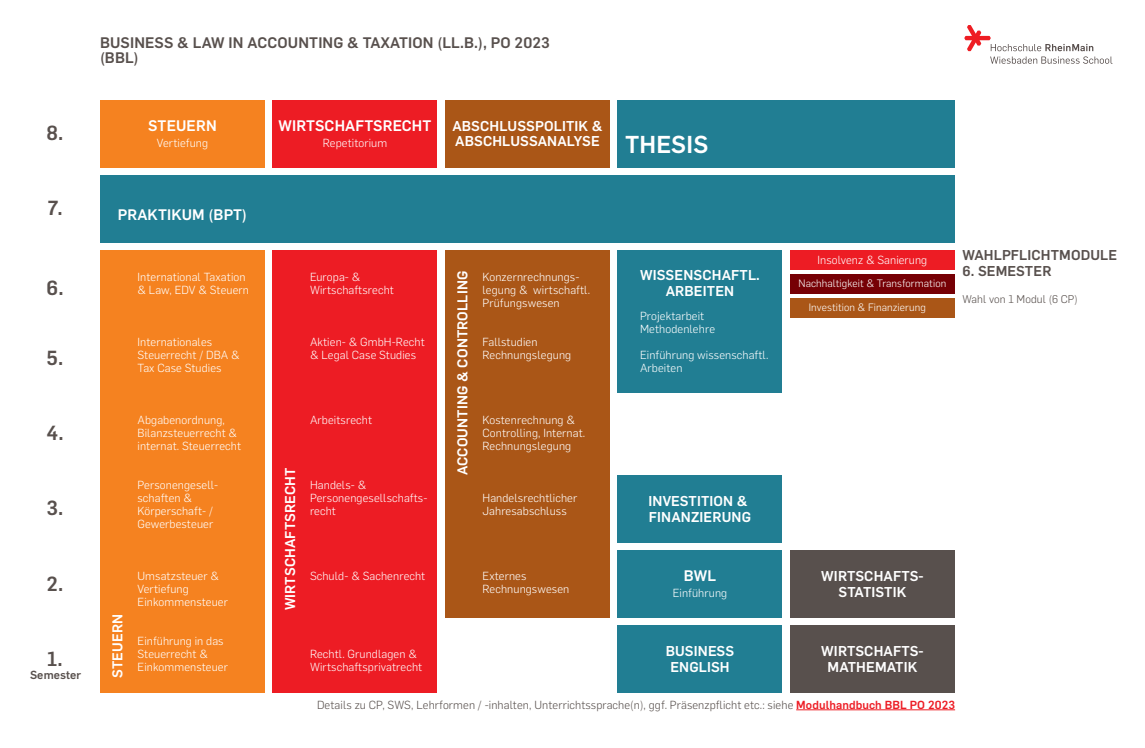
<style>
.page{position:relative;width:1145px;height:748px;background:#fff}
.page>*{position:absolute;margin:0;border:0;box-sizing:border-box;transform-origin:0 0}
.t1{font:500 24px "Flama";letter-spacing:.01em;color:#fff}
.t2{font:500 20px "Flama";color:#58504d}
.t3{font:500 15px/15.5px "Flama";letter-spacing:.01em;color:#58504d}
.t4{font:500 15px "Flama";letter-spacing:.01em;color:#fff}
.t5{font:500 14px/15.5px "Flama";letter-spacing:.01em;color:#fff;text-align:center}
.t6{font:500 14px "Flama";letter-spacing:.01em;color:#58504d}
.t7{font:300 11.5px/13px "Flama";letter-spacing:.01em;color:#fff}
.t8{font:300 11.5px "Flama";letter-spacing:.01em;color:#58504d}
.t9{font:500 11.5px "Flama";letter-spacing:.01em;color:#58504d}
.t10{font:300 11px "Flama";letter-spacing:.01em;color:#58504d}
.t11{font:300 10.5px "Flama";letter-spacing:.01em;color:#fff}
.s1{font-weight:500;color:#ed1c24}
</style>
<div class="page">
<div style="left:618px;top:100px;width:337px;height:68px;background:#217e93"></div>
<div style="left:618px;top:550px;width:164px;height:68px;background:#217e93"></div>
<div style="left:272px;top:100px;width:166px;height:68px;background:#ed1c24"></div>
<div style="left:100px;top:100px;width:165px;height:68px;background:#f58220"></div>
<div style="left:272px;top:250px;width:166px;height:442px;background:#ed1c24"></div>
<div style="left:790px;top:298px;width:165px;height:20px;background:#aa5617"></div>
<div style="left:790px;top:274px;width:165px;height:19px;background:#760005"></div>
<div style="left:790px;top:250px;width:165px;height:19px;background:#ed1c24"></div>
<hr style="left:796px;top:709px;width:159px;height:1px;background:#ed1c24">
<div style="left:790px;top:625px;width:165px;height:67px;background:#58504d"></div>
<div style="left:618px;top:625px;width:164px;height:67px;background:#217e93"></div>
<div style="left:445px;top:100px;width:165px;height:68px;background:#aa5617"></div>
<div style="left:790px;top:550px;width:165px;height:68px;background:#58504d"></div>
<div style="left:618px;top:475px;width:164px;height:67px;background:#217e93"></div>
<div style="left:100px;top:175px;width:855px;height:67px;background:#217e93"></div>
<div style="left:618px;top:250px;width:164px;height:142px;background:#217e93"></div>
<svg style="left:964px;top:25px;width:148px;height:39px"></svg>
<div style="left:445px;top:250px;width:165px;height:368px;background:#aa5617"></div>
<div style="left:100px;top:250px;width:165px;height:442px;background:#f58220"></div>
<h3 class="t3" style="left:100px;top:33px;width:451px">BUSINESS &amp; LAW IN ACCOUNTING &amp; TAXATION (LL.B.), PO 2023 (BBL)</h3>
<h2 class="t2" style="left:47px;top:119px;width:18px">8.</h2>
<h2 class="t2" style="left:47px;top:194px;width:17px">7.</h2>
<h2 class="t2" style="left:46px;top:273px;width:19px">6.</h2>
<h2 class="t2" style="left:47px;top:344px;width:18px">5.</h2>
<h2 class="t2" style="left:46px;top:419px;width:19px">4.</h2>
<h2 class="t2" style="left:47px;top:494px;width:18px">3.</h2>
<h2 class="t2" style="left:47px;top:569px;width:18px">2.</h2>
<h2 class="t2" style="left:47px;top:644px;width:17px">1.</h2>
<p class="t9" style="left:30px;top:666px;width:53px">Semester</p>
<h3 class="t4" style="left:148px;top:115px;width:70px">STEUERN</h3>
<p class="t7" style="left:157px;top:136px;width:53px">Vertiefung</p>
<h3 class="t4" style="left:279px;top:115px;width:154px">WIRTSCHAFTSRECHT</h3>
<p class="t7" style="left:323px;top:136px;width:66px">Repetitorium</p>
<p class="t5" style="left:452px;top:117px;width:152px;text-align:left">ABSCHLUSSPOLITIK &amp;<br>ABSCHLUSSANALYSE</p>
<h1 class="t1" style="left:625px;top:127px;width:85px">THESIS</h1>
<h3 class="t4" style="left:118px;top:204px;width:131px">PRAKTIKUM (BPT)</h3>
<p class="t7" style="left:138px;top:269px;width:113px">International Taxation &amp; Law, EDV &amp; Steuern</p>
<p class="t7" style="left:138px;top:334px;width:104px">Internationales<br>Steuerrecht / DBA &amp;<br>Tax Case Studies</p>
<p class="t7" style="left:138px;top:412px;width:105px">Abgabenordnung,<br>Bilanzsteuerrecht &amp; internat. Steuerrecht</p>
<p class="t7" style="left:138px;top:477px;width:82px">Personengesell&shy;schaften &amp;<br>Körperschaft- /<br>Gewerbesteuer</p>
<p class="t5" style="left:109px;top:678px;width:65px;rotate:-90deg">STEUERN</p>
<p class="t7" style="left:138px;top:568px;width:92px">Umsatzsteuer &amp;<br>Vertiefung<br>Einkommensteuer</p>
<p class="t7" style="left:138px;top:633px;width:92px">Einführung in das<br>Steuerrecht &amp;<br>Einkommensteuer</p>
<p class="t7" style="left:310px;top:269px;width:85px">Europa- &amp;<br>Wirtschaftsrecht</p>
<p class="t7" style="left:310px;top:334px;width:116px">Aktien- &amp; GmbH-Recht &amp; Legal Case Studies</p>
<p class="t7" style="left:310px;top:412px;width:64px">Arbeitsrecht</p>
<p class="t5" style="left:281px;top:610px;width:144px;rotate:-90deg">WIRTSCHAFTSRECHT</p>
<p class="t7" style="left:310px;top:477px;width:119px">Handels- &amp;<br>Personengesellschafts&shy;recht</p>
<p class="t7" style="left:310px;top:568px;width:117px">Schuld- &amp; Sachenrecht</p>
<p class="t7" style="left:310px;top:646px;width:114px">Rechtl. Grundlagen &amp;<br>Wirtschaftsprivatrecht</p>
<p class="t5" style="left:454px;top:475px;width:206px;rotate:-90deg">ACCOUNTING &amp; CONTROLLING</p>
<p class="t7" style="left:482px;top:269px;width:109px">Konzernrechnungs&shy;legung &amp; wirtschaftl.<br>Prüfungswesen</p>
<p class="t7" style="left:482px;top:334px;width:90px">Fallstudien<br>Rechnungslegung</p>
<p class="t7" style="left:482px;top:412px;width:104px">Kostenrechnung &amp;<br>Controlling, Internat.<br>Rechnungslegung</p>
<p class="t7" style="left:482px;top:490px;width:96px">Handelsrechtlicher<br>Jahresabschluss</p>
<p class="t7" style="left:482px;top:568px;width:88px">Externes<br>Rechnungswesen</p>
<p class="t5" style="left:640px;top:266px;width:121px">WISSENSCHAFTL.<br>ARBEITEN</p>
<p class="t7" style="left:640px;top:308px;width:77px">Projektarbeit<br>Methodenlehre</p>
<p class="t7" style="left:640px;top:347px;width:130px">Einführung wissenschaftl.<br>Arbeiten</p>
<p class="t7" style="left:818px;top:252px;width:111px">Insolvenz &amp; Sanierung</p>
<p class="t11" style="left:799px;top:276px;width:149px">Nachhaltigkeit &amp; Transformation</p>
<p class="t11" style="left:809px;top:300px;width:119px">Investition &amp; Finanzierung</p>
<p class="t6" style="left:962px;top:245px;width:156px">WAHLPFLICHTMODULE</p>
<p class="t6" style="left:962px;top:260px;width:90px">6. SEMESTER</p>
<p class="t10" style="left:962px;top:292px;width:117px">Wahl von 1 Modul (6 CP)</p>
<p class="t5" style="left:649px;top:492px;width:104px;text-align:left">INVESTITION &amp;<br>FINANZIERUNG</p>
<h3 class="t4" style="left:684px;top:565px;width:34px">BWL</h3>
<p class="t7" style="left:673px;top:586px;width:56px">Einführung</p>
<p class="t5" style="left:666px;top:642px;width:70px">BUSINESS<br>ENGLISH</p>
<p class="t5" style="left:821px;top:567px;width:104px">WIRTSCHAFTS-<br>STATISTIK</p>
<p class="t5" style="left:821px;top:642px;width:104px">WIRTSCHAFTS-<br>MATHEMATIK</p>
<p class="t8" style="left:317px;top:696px;width:640px">Details zu CP, SWS, Lehrformen / -inhalten, Unterrichtssprache(n), ggf. Präsenzpflicht etc.: siehe <span class="s1">Modulhandbuch BBL PO 2023</span></p>
</div>
